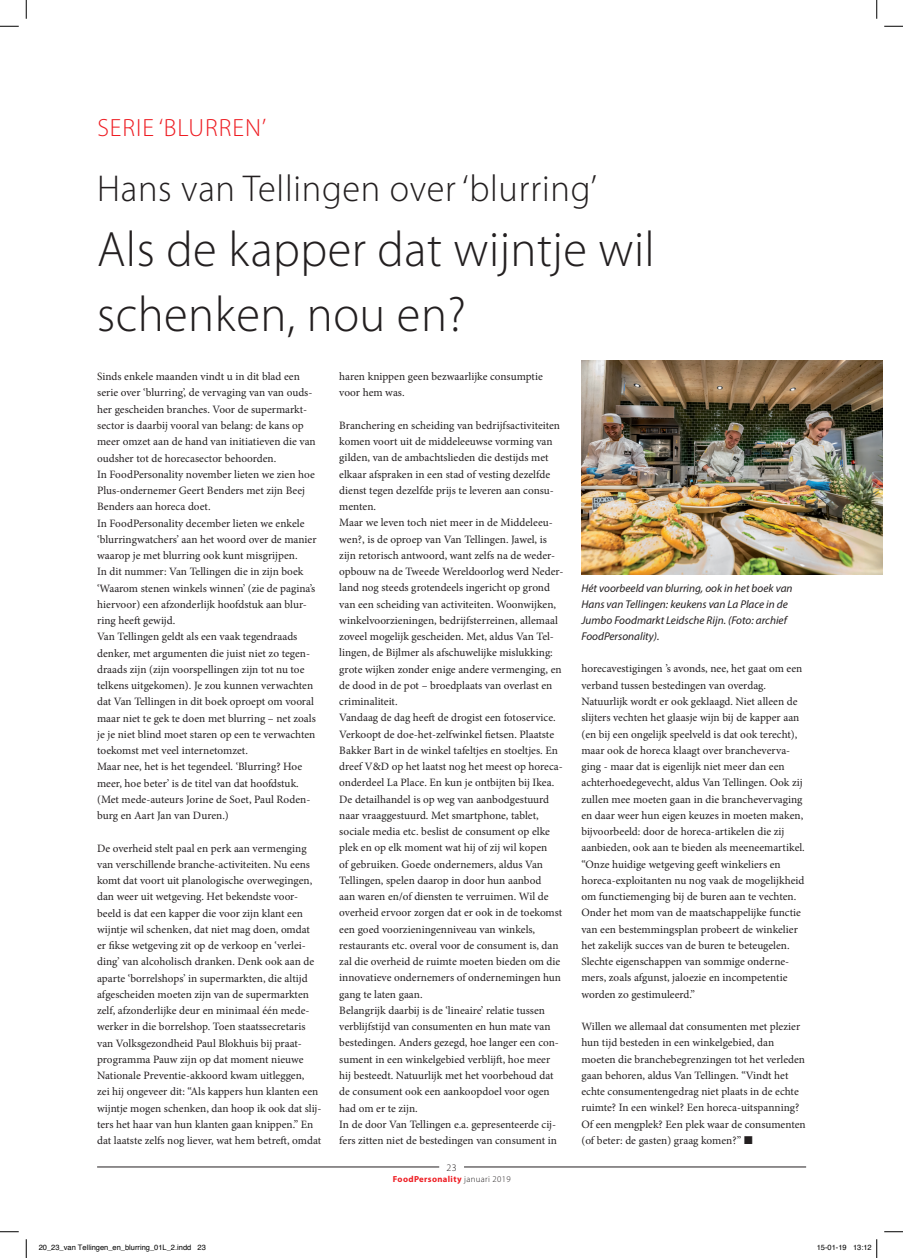
<style>
.page{position:relative;width:903px;height:1258px;background:#fff}
.page>*{position:absolute;margin:0;border:0;box-sizing:border-box;transform-origin:0 0}
.t1{font:300 50px/65px "Myriad Pro";letter-spacing:.01em;color:#231f20}
.t2{font:300 37.5px "Myriad Pro";letter-spacing:.02em;color:#231f20}
.t3{font:300 25px "Myriad Pro";letter-spacing:.04em;color:#ee1d23}
.t4{font:11.25px/16.2px "Minion Pro";color:#231f20}
.t5{font:italic 11.25px/16.2px "Myriad Pro";color:#231f20}
.t6{font:300 10px "Myriad Pro";color:#231f20}
.t7{font:700 8.75px "Myriad Pro";letter-spacing:.04em;color:#ee1d23}
.t8{font:7.5px "Helvetica";color:#000}
.s1{font-weight:300;color:#231f20}
</style>
<div class="page">
<hr style="left:464px;top:1166px;width:342px;height:1px;background:#231f20">
<hr style="left:97px;top:1166px;width:342px;height:1px;background:#231f20">
<img style="left:581px;top:360px;width:301px;height:215px">
<svg style="left:0;top:25px;width:19px;height:2px"></svg>
<svg style="left:884px;top:25px;width:19px;height:2px"></svg>
<svg style="left:0;top:1231px;width:19px;height:1px"></svg>
<svg style="left:884px;top:1231px;width:19px;height:1px"></svg>
<svg style="left:25px;top:0;width:2px;height:19px"></svg>
<svg style="left:25px;top:1239px;width:2px;height:18px"></svg>
<svg style="left:876px;top:0;width:1px;height:19px"></svg>
<svg style="left:876px;top:1239px;width:1px;height:18px"></svg>
<h3 class="t3" style="left:97px;top:114px;width:170px">SERIE ‘BLURREN’</h3>
<h2 class="t2" style="left:97px;top:168px;width:501px">Hans van Tellingen over ‘blurring’</h2>
<h1 class="t1" style="left:97px;top:218px;width:559px">Als de kapper dat wijntje wil schenken, nou en?</h1>
<p class="t4" style="left:97px;top:368px;width:221px">Sinds enkele maanden vindt u in dit blad een serie over ‘blurring’, de vervaging van van ouds&shy;her gescheiden branches. Voor de supermarkt&shy;sector is daarbij vooral van belang: de kans op meer omzet aan de hand van initiatieven die van oudsher tot de horecasector behoorden.<br>In FoodPersonality november lieten we zien hoe Plus-ondernemer Geert Benders met zijn Beej Benders aan horeca doet.<br>In FoodPersonality december lieten we enkele ‘blurringwatchers’ aan het woord over de manier waarop je met blurring ook kunt misgrijpen.<br>In dit nummer: Van Tellingen die in zijn boek ‘Waarom stenen winkels winnen’ (zie de pagina’s hiervoor) een afzonderlijk hoofdstuk aan blur&shy;ring heeft gewijd.<br>Van Tellingen geldt als een vaak tegendraads denker, met argumenten die juist niet zo tegen&shy;draads zijn (zijn voorspellingen zijn tot nu toe telkens uitgekomen). Je zou kunnen verwachten dat Van Tellingen in dit boek oproept om vooral maar niet te gek te doen met blurring – net zoals je je niet blind moet staren op een te verwachten toekomst met veel internetomzet.<br>Maar nee, het is het tegendeel. ‘Blurring? Hoe meer, hoe beter’ is de titel van dat hoofdstuk. (Met mede-auteurs Jorine de Soet, Paul Roden&shy;burg en Aart Jan van Duren.)</p>
<p class="t4" style="left:97px;top:839px;width:226px">De overheid stelt paal en perk aan vermenging van verschillende branche-activiteiten. Nu eens komt dat voort uit planologische overwegingen, dan weer uit wetgeving. Het bekendste voor&shy;beeld is dat een kapper die voor zijn klant een wijntje wil schenken, dat niet mag doen, omdat er fikse wetgeving zit op de verkoop en ‘verlei&shy;ding’ van alcoholisch dranken. Denk ook aan de aparte ‘borrelshops’ in supermarkten, die altijd afgescheiden moeten zijn van de supermarkten zelf, afzonderlijke deur en minimaal één mede&shy;werker in die borrelshop. Toen staatssecretaris van Volksgezondheid Paul Blokhuis bij praat&shy;programma Pauw zijn op dat moment nieuwe Nationale Preventie-akkoord kwam uitleggen,<br>zei hij ongeveer dit: “Als kappers hun klanten een wijntje mogen schenken, dan hoop ik ook dat slij&shy;ters het haar van hun klanten gaan knippen.” En dat laatste zelfs nog liever, wat hem betreft, omdat</p>
<p class="t4" style="left:339px;top:368px;width:205px">haren knippen geen bezwaarlijke consumptie voor hem was.</p>
<p class="t4" style="left:339px;top:417px;width:226px">Branchering en scheiding van bedrijfsactiviteiten komen voort uit de middeleeuwse vorming van gilden, van de ambachtslieden die destijds met elkaar afspraken in een stad of vesting dezelfde dienst tegen dezelfde prijs te leveren aan consu&shy;menten.<br>Maar we leven toch niet meer in de Middeleeu&shy;wen?, is de oproep van Van Tellingen. Jawel, is zijn retorisch antwoord, want zelfs na de weder&shy;opbouw na de Tweede Wereldoorlog werd Neder&shy;land nog steeds grotendeels ingericht op grond van een scheiding van activiteiten. Woonwijken, winkelvoorzieningen, bedrijfsterreinen, allemaal zoveel mogelijk gescheiden. Met, aldus Van Tel&shy;lingen, de Bijlmer als afschuwelijke mislukking: grote wijken zonder enige andere vermenging, en de dood in de pot – broedplaats van overlast en criminaliteit.<br>Vandaag de dag heeft de drogist een fotoservice.<br>Verkoopt de doe-het-zelfwinkel fietsen. Plaatste Bakker Bart in de winkel tafeltjes en stoeltjes. En dreef V&amp;D op het laatst nog het meest op horeca&shy;onderdeel La Place. En kun je ontbijten bij Ikea.<br>De detailhandel is op weg van aanbodgestuurd naar vraaggestuurd. Met smartphone, tablet, sociale media etc. beslist de consument op elke plek en op elk moment wat hij of zij wil kopen<br>of gebruiken. Goede ondernemers, aldus Van Tellingen, spelen daarop in door hun aanbod<br>aan waren en/of diensten te verruimen. Wil de overheid ervoor zorgen dat er ook in de toekomst een goed voorzieningenniveau van winkels, restaurants etc. overal voor de consument is, dan zal die overheid de ruimte moeten bieden om die innovatieve ondernemers of ondernemingen hun gang te laten gaan.<br>Belangrijk daarbij is de ‘lineaire’ relatie tussen verblijfstijd van consumenten en hun mate van bestedingen. Anders gezegd, hoe langer een con&shy;sument in een winkelgebied verblijft, hoe meer hij besteedt. Natuurlijk met het voorbehoud dat de consument ook een aankoopdoel voor ogen had om er te zijn.<br>In de door Van Tellingen e.a. gepresenteerde cij&shy;fers zitten niet de bestedingen van consument in</p>
<p class="t6" style="left:447px;top:1161px;width:12px">23</p>
<p class="t7" style="left:393px;top:1173px;width:119px">FoodPersonality <span class="s1">januari 2019</span></p>
<p class="t5" style="left:581px;top:579px;width:213px">Hét voorbeeld van blurring, ook in het boek van Hans van Tellingen: keukens van La Place in de Jumbo Foodmarkt Leidsche Rijn. (Foto: archief FoodPersonality).</p>
<p class="t4" style="left:581px;top:660px;width:225px">horecavestigingen ’s avonds, nee, het gaat om een verband tussen bestedingen van overdag.<br>Natuurlijk wordt er ook geklaagd. Niet alleen de slijters vechten het glaasje wijn bij de kapper aan (en bij een ongelijk speelveld is dat ook terecht), maar ook de horeca klaagt over brancheverva&shy;ging - maar dat is eigenlijk niet meer dan een achterhoedegevecht, aldus Van Tellingen. Ook zij zullen mee moeten gaan in die branchevervaging en daar weer hun eigen keuzes in moeten maken, bijvoorbeeld: door de horeca-artikelen die zij aanbieden, ook aan te bieden als meeneemartikel. “Onze huidige wetgeving geeft winkeliers en horeca-exploitanten nu nog vaak de mogelijkheid om functiemenging bij de buren aan te vechten.<br>Onder het mom van de maatschappelijke functie van een bestemmingsplan probeert de winkelier het zakelijk succes van de buren te beteugelen.<br>Slechte eigenschappen van sommige onderne&shy;mers, zoals afgunst, jaloezie en incompetentie worden zo gestimuleerd.”</p>
<p class="t4" style="left:581px;top:1018px;width:226px">Willen we allemaal dat consumenten met plezier hun tijd besteden in een winkelgebied, dan moeten die branchebegrenzingen tot het verleden gaan behoren, aldus Van Tellingen. “Vindt het echte consumentengedrag niet plaats in de echte ruimte? In een winkel? Een horeca-uitspanning?<br>Of een mengplek? Een plek waar de consumenten (of beter: de gasten) graag komen?” ■</p>
<p class="t8" style="left:39px;top:1241px;width:169px">20_23_van Tellingen_en_blurring_01L_2.indd 23</p>
<p class="t8" style="left:817px;top:1241px;width:57px">15-01-19 13:12</p>
</div>
